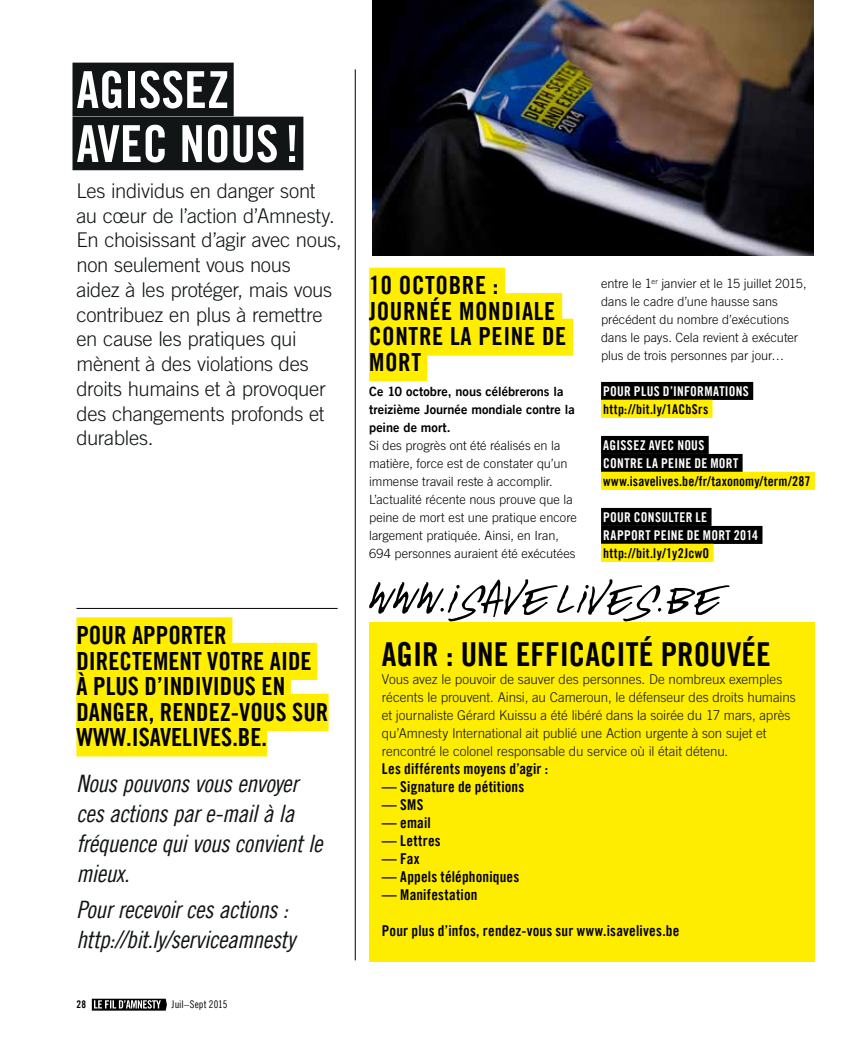
<style>
.page{position:relative;width:851px;height:1063px;background:#fff}
.page>*{position:absolute;margin:0;border:0;box-sizing:border-box;transform-origin:0 0}
.t1{font:51px/54px "Amnesty Trade Gothic Bd Cn 20";color:#fff}
.t2{font:33px "Amnesty Trade Gothic Bd Cn 20";color:#000}
.t3{font:25.05px/25.5px "Amnesty Trade Gothic Bd Cn 20";color:#000}
.t4{font:25.05px/25.5px "Amnesty Trade Gothic Bd Cn 20";letter-spacing:.025em;color:#000}
.t5{font:24px/30px "Amnesty Trade Gothic Cn 18 Obl";letter-spacing:-.015em;color:#111516}
.t6{font:300 20.25px/24.8px "Amnesty Trade Gothic";letter-spacing:-.015em;color:#111516}
.t7{font:15px "Amnesty Trade Gothic Bd Cn 20";letter-spacing:.015em;color:#000}
.t8{font:300 13.5px/18px "Amnesty Trade Gothic";color:#111516}
.t9{font:13.5px/18px "Amnesty Trade Gothic Bd Cn 20";letter-spacing:.02em;color:#fff}
.t10{font:13.5px "Amnesty Trade Gothic Bd Cn 20";letter-spacing:.015em;color:#000}
.t11{font:300 12.75px/18px "Amnesty Trade Gothic";color:#000}
.t12{font:12.75px/18px "Amnesty Trade Gothic Bd 2";letter-spacing:.005em;color:#000}
.t13{font:10.5px "Amnesty Trade Gothic Cn 18";letter-spacing:.005em;color:#000}
.t14{font:10.5px "Amnesty Trade Gothic Bd Cn 20";color:#000}
</style>
<div class="page">
<svg style="left:92px;top:999px;width:75px;height:12px"></svg>
<div style="left:369px;top:623px;width:445px;height:339px;background:#ffed00"></div>
<hr style="left:76px;top:608px;width:261px;height:1px;background:#000">
<div style="left:369px;top:268px;width:136px;height:37px;background:#fe0"></div>
<div style="left:369px;top:293px;width:193px;height:37px;background:#fe0"></div>
<div style="left:369px;top:319px;width:204px;height:37px;background:#fe0"></div>
<div style="left:369px;top:344px;width:58px;height:37px;background:#fe0"></div>
<div style="left:601px;top:382px;width:152px;height:18px;background:#000"></div>
<div style="left:601px;top:400px;width:111px;height:18px;background:#fe0"></div>
<div style="left:601px;top:436px;width:107px;height:18px;background:#000"></div>
<div style="left:601px;top:454px;width:141px;height:18px;background:#000"></div>
<div style="left:601px;top:472px;width:213px;height:18px;background:#fe0"></div>
<div style="left:601px;top:508px;width:110px;height:18px;background:#000"></div>
<div style="left:601px;top:526px;width:161px;height:18px;background:#000"></div>
<div style="left:601px;top:544px;width:112px;height:18px;background:#fe0"></div>
<div style="left:72px;top:63px;width:162px;height:53px;background:#111516"></div>
<div style="left:72px;top:117px;width:231px;height:53px;background:#111516"></div>
<div style="left:76px;top:617px;width:156px;height:37px;background:#fe0"></div>
<div style="left:76px;top:643px;width:241px;height:37px;background:#fe0"></div>
<div style="left:76px;top:668px;width:215px;height:37px;background:#fe0"></div>
<div style="left:76px;top:694px;width:252px;height:37px;background:#fe0"></div>
<div style="left:76px;top:719px;width:191px;height:37px;background:#fe0"></div>
<svg style="left:369px;top:579px;width:360px;height:42px"></svg>
<hr style="left:355px;top:69px;width:1px;height:891px;background:#000">
<img style="left:372px;top:0;width:441px;height:256px">
<h1 class="t1" style="left:76px;top:62px;width:224px">AGISSEZ<br>AVEC NOUS !</h1>
<p class="t6" style="left:76px;top:178px;width:267px">Les individus en danger sont<br>au cœur de l’action d’Amnesty.<br>En choisissant d’agir avec nous, non seulement vous nous<br>aidez à les protéger, mais vous contribuez en plus à remettre en cause les pratiques qui mènent à des violations des droits humains et à provoquer des changements profonds et durables.</p>
<h3 class="t3" style="left:76px;top:622px;width:253px">POUR APPORTER<br>DIRECTEMENT VOTRE AIDE<br>À PLUS D’INDIVIDUS EN<br>DANGER, RENDEZ-VOUS SUR<br>WWW.ISAVELIVES.BE.</h3>
<h3 class="t5" style="left:76px;top:768px;width:247px">Nous pouvons vous envoyer ces actions par e-mail à la fréquence qui vous convient le mieux.</h3>
<h3 class="t5" style="left:76px;top:894px;width:220px">Pour recevoir ces actions : http://bit.ly/serviceamnesty</h3>
<p class="t14" style="left:76px;top:998px;width:11px">28</p>
<p class="t13" style="left:172px;top:998px;width:57px">Juil–Sept 2015</p>
<h3 class="t4" style="left:369px;top:273px;width:199px">10 OCTOBRE :<br>JOURNÉE MONDIALE<br>CONTRE LA PEINE DE<br>MORT</h3>
<p class="t12" style="left:369px;top:382px;width:207px">Ce 10 octobre, nous célébrerons la treizième Journée mondiale contre la peine de mort.</p>
<p class="t11" style="left:369px;top:436px;width:209px">Si des progrès ont été réalisés en la matière, force est de constater qu’un immense travail reste à accomplir.<br>L’actualité récente nous prouve que la peine de mort est une pratique encore largement pratiquée. Ainsi, en Iran, 694 personnes auraient été exécutées</p>
<p class="t11" style="left:601px;top:274px;width:207px">entre le 1<sup>er</sup> janvier et le 15 juillet 2015, dans le cadre d’une hausse sans précédent du nombre d’exécutions dans le pays. Cela revient à exécuter plus de trois personnes par jour…</p>
<p class="t9" style="left:603px;top:382px;width:147px">POUR PLUS D’INFORMATIONS</p>
<p class="t10" style="left:603px;top:401px;width:106px">http://bit.ly/1ACbSrs</p>
<p class="t9" style="left:603px;top:436px;width:137px">AGISSEZ AVEC NOUS<br>CONTRE LA PEINE DE MORT</p>
<p class="t10" style="left:603px;top:473px;width:209px">www.isavelives.be/fr/taxonomy/term/287</p>
<p class="t9" style="left:603px;top:508px;width:156px">POUR CONSULTER LE<br>RAPPORT PEINE DE MORT 2014</p>
<p class="t10" style="left:603px;top:545px;width:108px">http://bit.ly/1y2JcwO</p>
<h2 class="t2" style="left:382px;top:634px;width:390px">AGIR : UNE EFFICACITÉ PROUVÉE</h2>
<p class="t8" style="left:382px;top:670px;width:415px">Vous avez le pouvoir de sauver des personnes. De nombreux exemples récents le prouvent. Ainsi, au Cameroun, le défenseur des droits humains et journaliste Gérard Kuissu a été libéré dans la soirée du 17 mars, après qu’Amnesty International ait publié une Action urgente à son sujet et rencontré le colonel responsable du service où il était détenu.</p>
<p class="t7" style="left:382px;top:760px;width:168px">Les différents moyens d’agir :</p>
<p class="t7" style="left:382px;top:778px;width:144px">— Signature de pétitions</p>
<p class="t7" style="left:382px;top:796px;width:43px">— SMS</p>
<p class="t7" style="left:382px;top:814px;width:50px">— email</p>
<p class="t7" style="left:382px;top:832px;width:60px">— Lettres</p>
<p class="t7" style="left:382px;top:850px;width:39px">— Fax</p>
<p class="t7" style="left:382px;top:868px;width:139px">— Appels téléphoniques</p>
<p class="t7" style="left:382px;top:886px;width:97px">— Manifestation</p>
<p class="t7" style="left:382px;top:922px;width:299px">Pour plus d’infos, rendez-vous sur www.isavelives.be</p>
</div>
